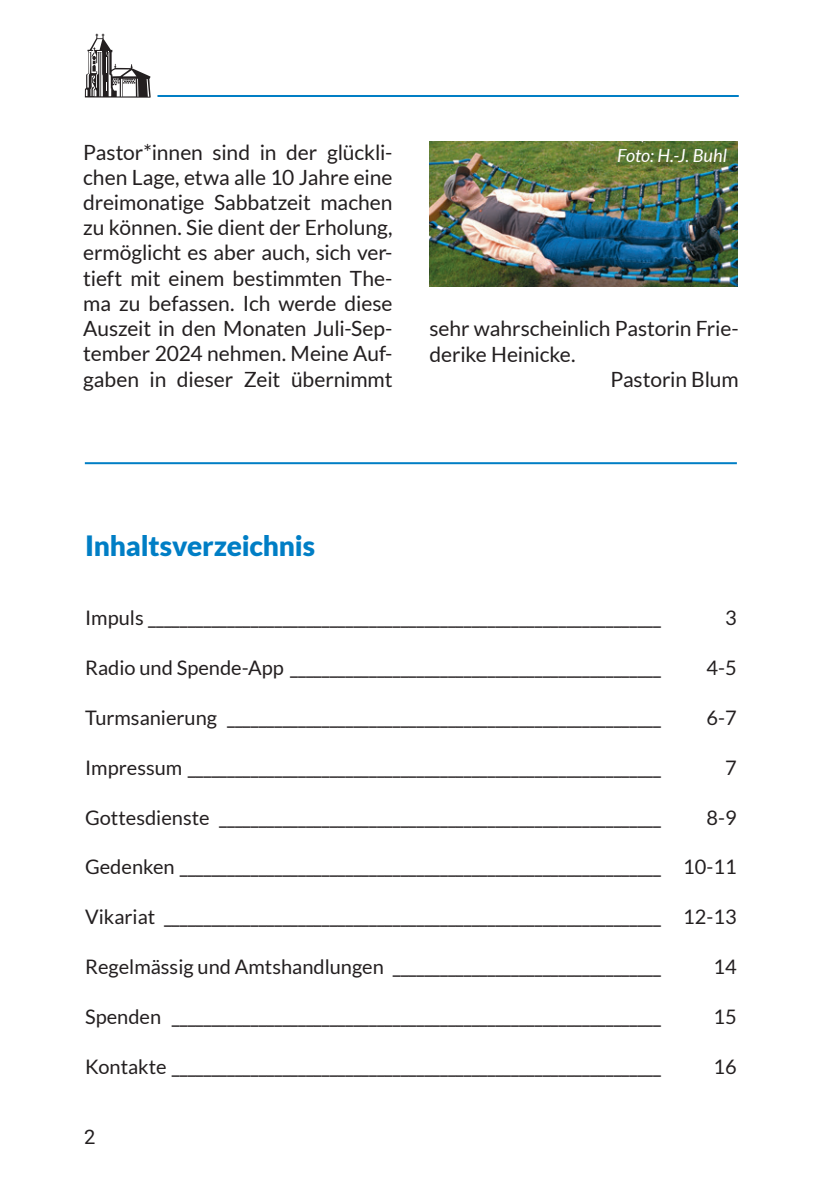
<style>
.page{position:relative;width:840px;height:1191px;background:#fff}
.page>*{position:absolute;margin:0;border:0;box-sizing:border-box;transform-origin:0 0}
.Titel_14p{font:900 28px "Lato";letter-spacing:-.01em;color:#007ec5}
.Fließtext{font:21px/25.2px "Lato";letter-spacing:-.005em;color:#231f20;text-align:justify}
.Inhalt_reingeschoben{font:20px "Lato";color:#231f20}
.Inhalt{font:20px "Lato";color:#231f20}
.t1{font:20px "Roboto";color:#231f20}
.BU{font:italic 18px "Lato";color:#fff}
</style>
<div class="page">
<hr style="left:157px;top:95px;width:581px;height:2px;background:#007ec5">
<svg style="left:85px;top:34px;width:66px;height:64px"></svg>
<hr style="left:85px;top:462px;width:651px;height:2px;background:#007ec5">
<img style="left:429px;top:142px;width:308px;height:144px">
<p class="Fließtext" style="left:83px;top:139px;width:311px">Pastor*innen sind in der glückli&shy;chen Lage, etwa alle 10 Jahre eine dreimonatige Sabbatzeit machen zu können. Sie dient der Erholung, ermöglicht es aber auch, sich ver&shy;tieft mit einem bestimmten The&shy;ma zu befassen. Ich werde diese Auszeit in den Monaten Juli-Sep&shy;tember 2024 nehmen. Meine Auf&shy;gaben in dieser Zeit übernimmt</p>
<p class="BU" style="left:616px;top:145px;width:111px">Foto: H.-J. Buhl</p>
<p class="Fließtext" style="left:429px;top:316px;width:310px">sehr wahrscheinlich Pastorin Frie&shy;derike Heinicke.</p>
<p class="Fließtext" style="left:610px;top:366px;width:130px">Pastorin Blum</p>
<p class="Titel_14p" style="left:85px;top:530px;width:231px">Inhaltsverzeichnis</p>
<p class="Inhalt" style="left:85px;top:607px;width:577px">Impuls _________________________________________________________________</p>
<p class="Inhalt" style="left:724px;top:607px;width:13px">3</p>
<p class="Inhalt" style="left:85px;top:656px;width:577px">Radio und Spende-App _______________________________________________</p>
<p class="Inhalt" style="left:706px;top:656px;width:32px">4-5</p>
<p class="Inhalt_reingeschoben" style="left:85px;top:706px;width:577px">Turmsanierung _______________________________________________________</p>
<p class="Inhalt_reingeschoben" style="left:706px;top:706px;width:32px">6-7</p>
<p class="Inhalt_reingeschoben" style="left:85px;top:756px;width:577px">Impressum ____________________________________________________________</p>
<p class="Inhalt_reingeschoben" style="left:724px;top:756px;width:13px">7</p>
<p class="Inhalt" style="left:85px;top:806px;width:577px">Gottesdienste ________________________________________________________</p>
<p class="Inhalt" style="left:706px;top:806px;width:32px">8-9</p>
<p class="Inhalt_reingeschoben" style="left:85px;top:856px;width:652px">Gedenken _____________________________________________________________ 10-11</p>
<p class="Inhalt_reingeschoben" style="left:85px;top:905px;width:652px">Vikariat _______________________________________________________________ 12-13</p>
<p class="Inhalt_reingeschoben" style="left:85px;top:955px;width:577px">Regelmässig und Amtshandlungen __________________________________</p>
<p class="Inhalt_reingeschoben" style="left:713px;top:955px;width:25px">14</p>
<p class="Inhalt_reingeschoben" style="left:85px;top:1005px;width:577px">Spenden ______________________________________________________________</p>
<p class="Inhalt_reingeschoben" style="left:713px;top:1005px;width:25px">15</p>
<p class="Inhalt_reingeschoben" style="left:85px;top:1055px;width:577px">Kontakte ______________________________________________________________</p>
<p class="Inhalt_reingeschoben" style="left:713px;top:1055px;width:25px">16</p>
<p class="t1" style="left:84px;top:1122px;width:13px">2</p>
</div>
